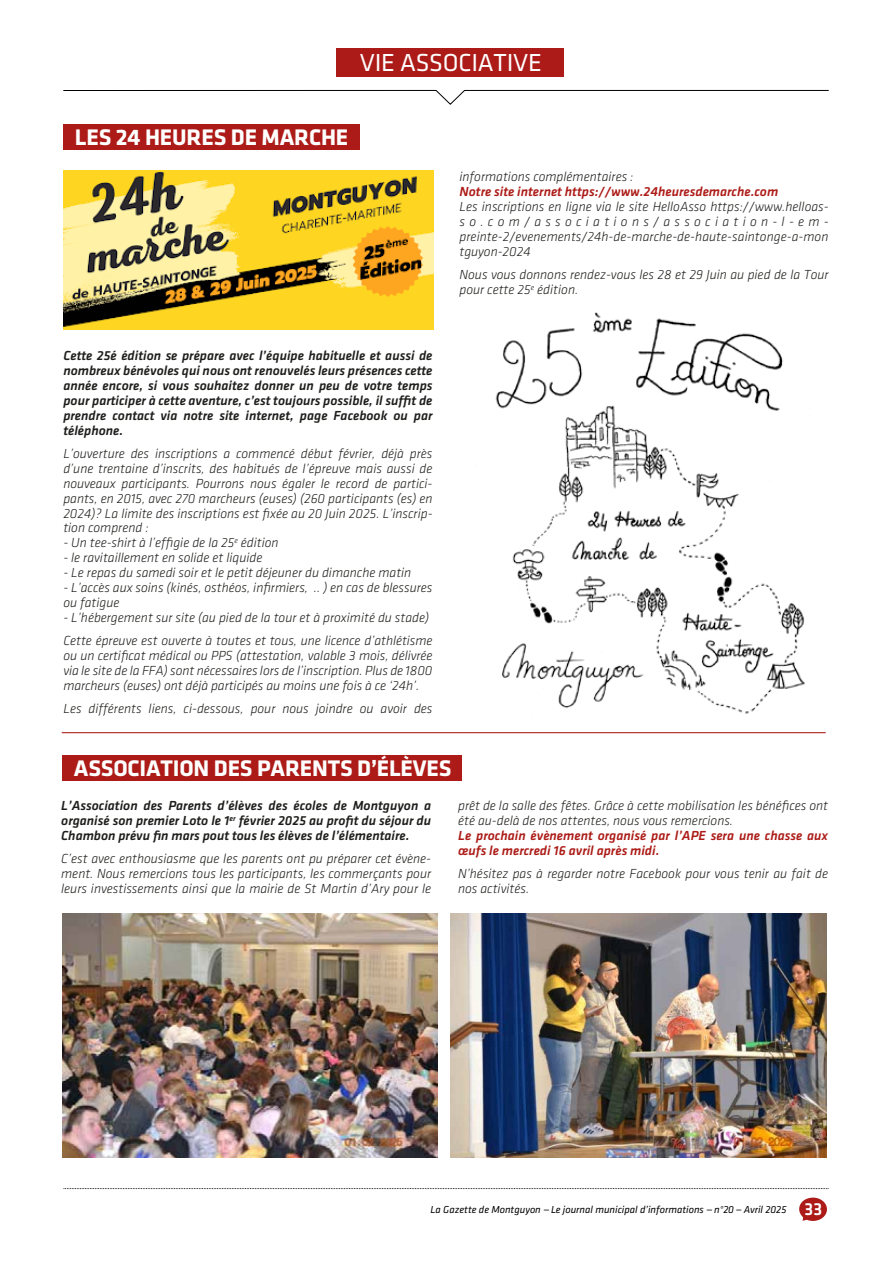
<style>
.page{position:relative;width:893px;height:1263px;background:#fff}
.page>*{position:absolute;margin:0;border:0;box-sizing:border-box;transform-origin:0 0}
.t1{font:25.5px "Klavika";letter-spacing:-.01em;color:#fff}
.t2{font:700 23.4px "Klavika";letter-spacing:-.01em;color:#fff}
.t3{font:italic 300 13.65px/14.9px "Klavika";color:#1d1d1b}
.t4{font:italic 500 13.65px/14.9px "Klavika";color:#1d1d1b;text-align:justify}
.t5{font:italic 500 13.65px/14.9px "Klavika";color:#ac1b17}
.t6{font:italic 10.5px "Klavika";color:#010000}
.s1{font-weight:500;font-style:normal;font-size:18px;color:#fff}
</style>
<div class="page">
<svg style="left:63px;top:1188px;width:765px;height:1px"></svg>
<svg style="left:799px;top:1197px;width:28px;height:24px"></svg>
<svg style="left:63px;top:90px;width:766px;height:15px"></svg>
<div style="left:337px;top:48px;width:227px;height:28px;background:#ac1b17"></div>
<div style="left:63px;top:124px;width:297px;height:26px;background:#ac1b17"></div>
<div style="left:62px;top:755px;width:400px;height:26px;background:#ac1b17"></div>
<hr style="left:62px;top:732px;width:764px;height:1px;background:#ac1b17">
<img style="left:495px;top:312px;width:310px;height:402px">
<img style="left:63px;top:171px;width:370px;height:158px">
<img style="left:450px;top:913px;width:377px;height:245px">
<img style="left:62px;top:913px;width:376px;height:245px">
<h1 class="t1" style="left:360px;top:49px;width:184px">VIE ASSOCIATIVE</h1>
<h2 class="t2" style="left:75px;top:125px;width:275px">LES 24 HEURES DE MARCHE</h2>
<p class="t3" style="left:459px;top:170px;width:175px">informations complémentaires :</p>
<p class="t5" style="left:459px;top:184px;width:320px">Notre site internet https://www.24heuresdemarche.com</p>
<p class="t3" style="left:459px;top:199px;width:371px;text-align:justify">Les inscriptions en ligne via le site HelloAsso https://www.helloas&shy;so.com/associations/association-l-em&shy;preinte-2/evenements/24h-de-marche-de-haute-saintonge-a-mon tguyon-2024</p>
<p class="t3" style="left:459px;top:267px;width:371px">Nous vous donnons rendez-vous les 28 et 29 Juin au pied de la Tour pour cette 25<sup>e</sup> édition.</p>
<p class="t4" style="left:63px;top:348px;width:371px">Cette 25é édition se prépare avec l’équipe habituelle et aussi de nombreux bénévoles qui nous ont renouvelés leurs présences cette année encore, si vous souhaitez donner un peu de votre temps pour participer à cette aventure, c’est toujours possible, il suffit de prendre contact via notre site internet, page Facebook ou par téléphone.</p>
<p class="t3" style="left:63px;top:446px;width:371px;text-align:justify">L’ouverture des inscriptions a commencé début février, déjà près d’une trentaine d’inscrits, des habitués de l’épreuve mais aussi de nouveaux participants. Pourrons nous égaler le record de partici&shy;pants, en 2015, avec 270 marcheurs (euses) (260 participants (es) en 2024)? La limite des inscriptions est fixée au 20 Juin 2025. L’inscrip&shy;tion comprend :</p>
<p class="t3" style="left:63px;top:535px;width:217px">- Un tee-shirt à l’effigie de la 25<sup>e</sup> édition</p>
<p class="t3" style="left:63px;top:550px;width:201px">- le ravitaillement en solide et liquide</p>
<p class="t3" style="left:63px;top:565px;width:349px">- Le repas du samedi soir et le petit déjeuner du dimanche matin</p>
<p class="t3" style="left:63px;top:580px;width:371px">- L’accès aux soins (kinés, osthéos, infirmiers, .. ) en cas de blessures ou fatigue</p>
<p class="t3" style="left:63px;top:606px;width:371px;line-height:23.4px">- L’hébergement sur site (au pied de la tour et à proximité du stade)<br>Cette épreuve est ouverte à toutes et tous, une licence d’athlétisme</p>
<p class="t3" style="left:63px;top:648px;width:371px;text-align:justify">ou un certificat médical ou PPS (attestation, valable 3 mois, délivrée via le site de la FFA) sont nécessaires lors de l’inscription. Plus de 1800 marcheurs (euses) ont déjà participés au moins une fois à ce ‘24h’.</p>
<p class="t3" style="left:63px;top:701px;width:371px">Les différents liens, ci-dessous, pour nous joindre ou avoir des</p>
<h2 class="t2" style="left:74px;top:756px;width:379px">ASSOCIATION DES PARENTS D’ÉLÈVES</h2>
<p class="t4" style="left:61px;top:798px;width:371px">L’Association des Parents d’élèves des écoles de Montguyon a organisé son premier Loto le 1<sup>er</sup> février 2025 au profit du séjour du Chambon prévu fin mars pout tous les élèves de l’élémentaire.</p>
<p class="t3" style="left:61px;top:852px;width:371px;text-align:justify">C’est avec enthousiasme que les parents ont pu préparer cet évène&shy;ment. Nous remercions tous les participants, les commerçants pour leurs investissements ainsi que la mairie de St Martin d’Ary pour le</p>
<p class="t3" style="left:458px;top:798px;width:371px">prêt de la salle des fêtes. Grâce à cette mobilisation les bénéfices ont été au-delà de nos attentes, nous vous remercions.</p>
<p class="t5" style="left:458px;top:828px;width:371px">Le prochain évènement organisé par l’APE sera une chasse aux œufs le mercredi 16 avril après midi.</p>
<p class="t3" style="left:458px;top:866px;width:371px">N’hésitez pas à regarder notre Facebook pour vous tenir au fait de nos activités.</p>
<p class="t6" style="left:430px;top:1204px;width:393px">La Gazette de Montguyon —Le journal municipal d’informations — n°20 — Avril 2025 <span class="s1">33</span></p>
</div>
